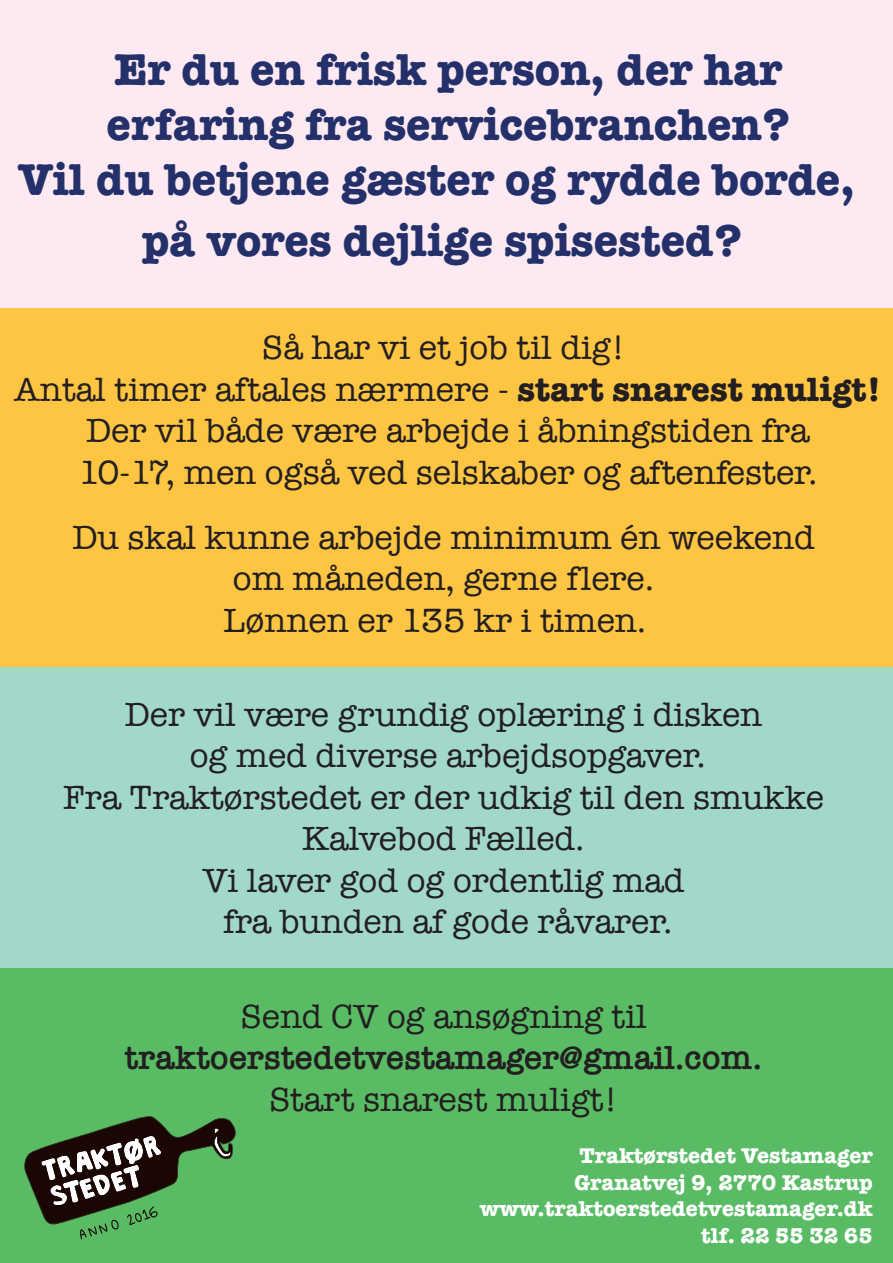
<style>
.page{position:relative;width:893px;height:1263px;background:#fff}
.page>*{position:absolute;margin:0;border:0;box-sizing:border-box;transform-origin:0 0}
.t1{font:700 45.9px/55.2px "American Typewriter";color:#243069;text-align:center}
.t2{font:34.5px/41.5px "American Typewriter";color:#231f20;text-align:center}
.t3{font:600 34.5px "American Typewriter";color:#231f20}
.t4{font:700 22.05px/26.5px "American Typewriter";color:#fff;text-align:right}
.s1{font-weight:700}
</style>
<div class="page">
<div style="left:0;top:962px;width:893px;height:301px;background:#59bc65"></div>
<div style="left:0;top:621px;width:893px;height:347px;background:#a1d8ca"></div>
<div style="left:0;top:297px;width:893px;height:370px;background:#fec543"></div>
<div style="left:0;top:0;width:893px;height:308px;background:#fce9f1"></div>
<svg style="left:24px;top:1116px;width:212px;height:123px"></svg>
<h1 class="t1" style="left:19px;top:40px;width:838px">Er du en frisk person, der har erfaring fra servicebranchen?<br>Vil du betjene gæster og rydde borde,</h1>
<h1 class="t1" style="left:142px;top:211px;width:601px">på vores dejlige spisested?</h1>
<p class="t2" style="left:14px;top:326px;width:869px">Så har vi et job til dig!<br>Antal timer aftales nærmere - <span class="s1">start snarest muligt!<br></span>Der vil både være arbejde i åbningstiden fra<br>10-17, men også ved selskaber og aftenfester.</p>
<p class="t2" style="left:72px;top:515px;width:744px">Du skal kunne arbejde minimum én weekend om måneden, gerne flere.<br>Lønnen er 135 kr i timen.</p>
<p class="t2" style="left:63px;top:693px;width:762px">Der vil være grundig oplæring i disken<br>og med diverse arbejdsopgaver.<br>Fra Traktørstedet er der udkig til den smukke<br>Kalvebod Fælled.<br>Vi laver god og ordentlig mad<br>fra bunden af gode råvarer.</p>
<p class="t2" style="left:240px;top:995px;width:408px">Send CV og ansøgning til</p>
<p class="t3" style="left:125px;top:1032px;width:639px">traktoerstedetvestamager@gmail.com.</p>
<p class="t2" style="left:269px;top:1077px;width:351px">Start snarest muligt!</p>
<p class="t4" style="left:480px;top:1141px;width:395px">Traktørstedet Vestamager<br>Granatvej 9, 2770 Kastrup www.traktoerstedetvestamager.dk tlf. 22 55 32 65</p>
</div>
